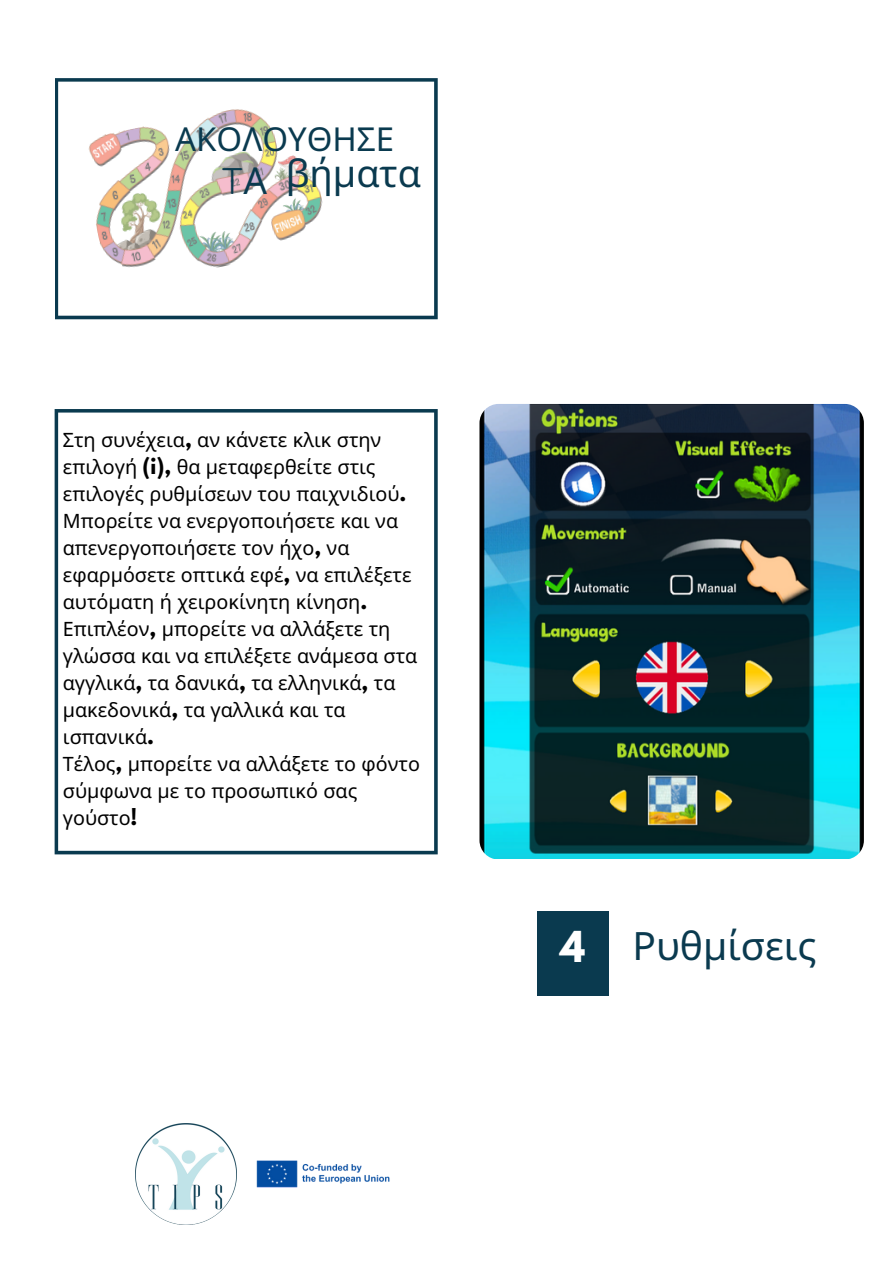
<style>
.page{position:relative;width:893px;height:1264px;background:#fff}
.page>*{position:absolute;margin:0;border:0;box-sizing:border-box;transform-origin:0 0}
.t1{font:39px "Noto Sans";color:#0a3a4f}
.t2{font:37.8px "Noto Sans";color:#0a3a4f}
.t3{font:700 37.65px "League Spartan";color:#fff}
.t4{font:37.05px "Quicksand";color:#0a3a4f}
.t5{font:33px "Noto Sans";color:#0a3a4f}
.t6{font:19.65px/27px "Noto Sans";color:#000}
.s1{font-family:"Noto Sans"}
.s2{font-family:"League Spartan";font-weight:700}
</style>
<div class="page">
<svg style="left:55px;top:78px;width:382px;height:241px"></svg>
<div style="left:537px;top:910px;width:71px;height:85px;background:#0a3a4f"></div>
<img style="left:136px;top:1123px;width:100px;height:101px">
<img style="left:256px;top:1160px;width:134px;height:28px">
<img style="left:479px;top:404px;width:384px;height:454px;border-radius:19px">
<svg style="left:55px;top:409px;width:382px;height:445px"></svg>
<p class="t5" style="left:175px;top:116px;width:220px">ΑΚΟΛΟΥΘΗΣΕ</p>
<p class="t4" style="left:221px;top:156px;width:48px">T<span class="s1">Α</span></p>
<p class="t2" style="left:286px;top:146px;width:137px">βήματα</p>
<p class="t6" style="left:63px;top:426px;width:345px">Στη συνέχεια<span class="s2">,</span> αν κάνετε κλικ στην επιλογή <span class="s2">(i),</span> θα μεταφερθείτε στις επιλογές ρυθμίσεων του παιχνιδιού<span class="s2">.</span></p>
<p class="t6" style="left:63px;top:507px;width:350px">Μπορείτε να ενεργοποιήσετε και να απενεργοποιήσετε τον ήχο<span class="s2">,</span> να εφαρμόσετε οπτικά εφέ<span class="s2">,</span> να επιλέξετε αυτόματη ή χειροκίνητη κίνηση<span class="s2">.</span></p>
<p class="t6" style="left:63px;top:615px;width:356px">Επιπλέον<span class="s2">,</span> μπορείτε να αλλάξετε τη γλώσσα και να επιλέξετε ανάμεσα στα αγγλικά<span class="s2">,</span> τα δανικά<span class="s2">,</span> τα ελληνικά<span class="s2">,</span> τα μακεδονικά<span class="s2">,</span> τα γαλλικά και τα ισπανικά<span class="s2">.</span></p>
<p class="t6" style="left:63px;top:750px;width:358px">Τέλος<span class="s2">,</span> μπορείτε να αλλάξετε το φόντο σύμφωνα με το προσωπικό σας γούστο<span class="s2">!</span></p>
<p class="t3" style="left:560px;top:928px;width:27px">4</p>
<p class="t1" style="left:632px;top:917px;width:185px">Ρυθμίσεις</p>
</div>
